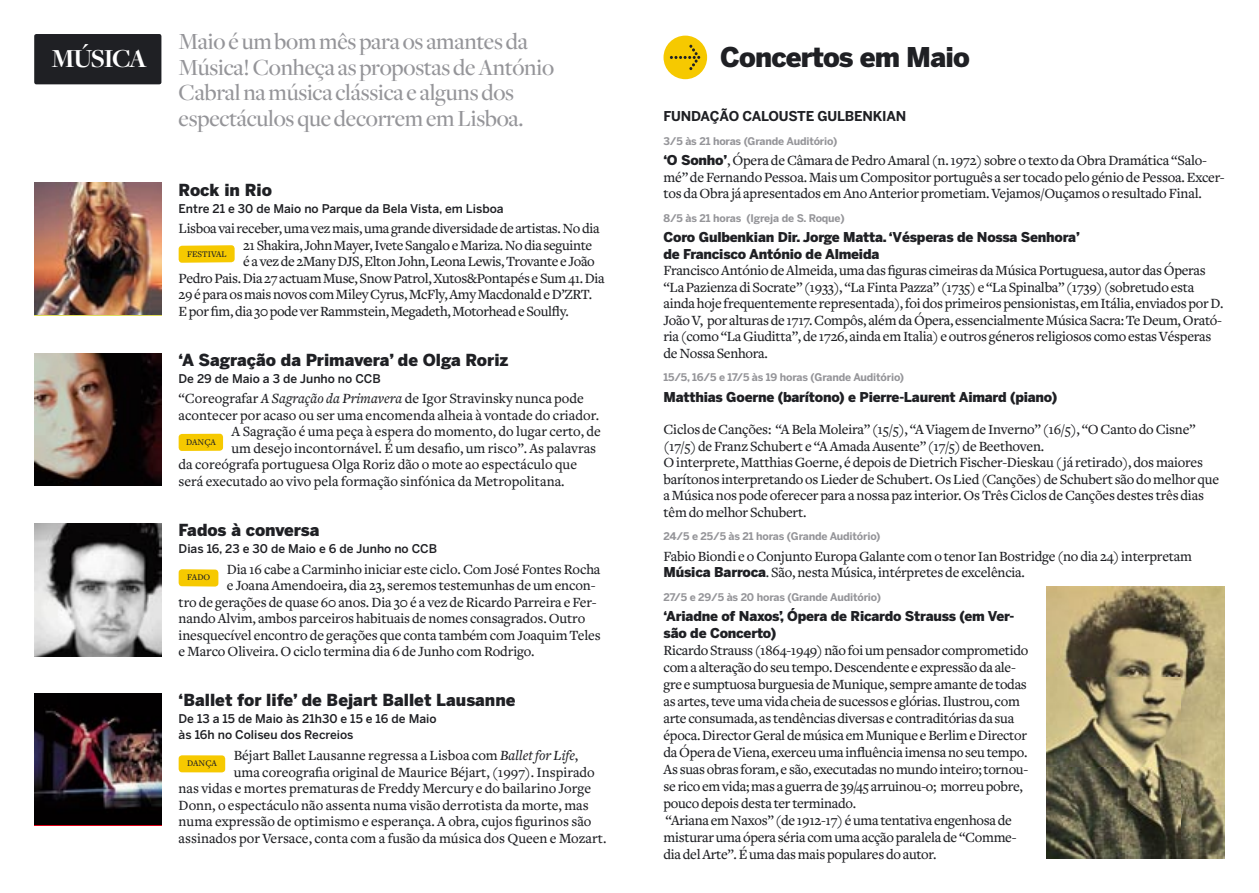
<style>
.page{position:relative;width:1259px;height:893px;background:#fff}
.page>*{position:absolute;margin:0;border:0;box-sizing:border-box;transform-origin:0 0}
.t1{font:900 27px "Benton Sans";letter-spacing:-.03em;color:#1f2024}
.t2{font:700 27px "Freight Disp";letter-spacing:-.05em;color:#fff}
.t3{font:500 24px/25.5px "Freight Disp";letter-spacing:-.01em;color:#959599}
.t4{font:900 16.5px "Benton Sans";color:#1f2024}
.t5{font:500 14.7px/17px "Freight Text";letter-spacing:-.015em;color:#1f2024}
.t6{font:900 13.5px/16.5px "Benton Sans";letter-spacing:-.015em;color:#1f2024}
.t7{font:700 13.5px "Benton Sans";letter-spacing:-.015em;color:#1f2024}
.t8{font:500 12px/16.5px "Benton Sans";color:#1f2024}
.t9{font:700 10.5px "Benton Sans";letter-spacing:-.015em;color:#959599}
.t10{font:500 9px "Freight Text";color:#1f2024}
.s1{font-style:italic}
.s2{font-weight:700}
.s3{font-family:"Benton Sans";font-weight:900;font-size:13.5px}
</style>
<div class="page">
<div style="left:34px;top:34px;width:127px;height:50px;background:#1f2024;border-radius:2px"></div>
<img style="left:34px;top:183px;width:128px;height:132px">
<img style="left:34px;top:353px;width:128px;height:133px">
<img style="left:34px;top:523px;width:128px;height:133px">
<svg style="left:179px;top:245px;width:56px;height:18px"></svg>
<div style="left:663px;top:36px;width:44px;height:43px;background:#f6c900;border-radius:50%"></div>
<svg style="left:670px;top:45px;width:30px;height:25px"></svg>
<img style="left:1046px;top:587px;width:179px;height:271px">
<div style="left:179px;top:434px;width:44px;height:17px;background:#f6c900;border-radius:3px"></div>
<div style="left:179px;top:755px;width:46px;height:17px;background:#f6c900;border-radius:3px"></div>
<div style="left:179px;top:569px;width:39px;height:18px;background:#f6c900;border-radius:4px"></div>
<img style="left:34px;top:693px;width:128px;height:132px">
<h1 class="t2" style="left:52px;top:44px;width:97px">MÚSICA</h1>
<h2 class="t3" style="left:179px;top:29px;width:377px">Maio é um bom mês para os amantes da Música! Conheça as propostas de António Cabral na música clássica e alguns dos espectáculos que decorrem em Lisboa.</h2>
<p class="t4" style="left:179px;top:180px;width:95px">Rock in Rio</p>
<p class="t8" style="left:179px;top:200px;width:326px">Entre 21 e 30 de Maio no Parque da Bela Vista, em Lisboa</p>
<p class="t5" style="left:179px;top:220px;width:422px">Lisboa vai receber, uma vez mais, uma grande diversidade de artistas. No dia</p>
<p class="t5" style="left:243px;top:237px;width:350px">21 Shakira, John Mayer, Ivete Sangalo e Mariza. No dia seguinte</p>
<p class="t5" style="left:243px;top:253px;width:353px">é a vez de 2Many DJS, Elton John, Leona Lewis, Trovante e João</p>
<p class="t5" style="left:179px;top:270px;width:427px">Pedro Pais. Dia 27 actuam Muse, Snow Patrol, Xutos&amp;Pontapés e Sum 41. Dia</p>
<p class="t5" style="left:179px;top:286px;width:415px">29 é para os mais novos com Miley Cyrus, McFly, Amy Macdonald e D’ZRT.</p>
<p class="t5" style="left:179px;top:303px;width:392px">E por fim, dia 30 pode ver Rammstein, Megadeth, Motorhead e Soulfly.</p>
<p class="t10" style="left:187px;top:249px;width:41px">FESTIVAL</p>
<p class="t4" style="left:179px;top:350px;width:331px">‘A Sagração da Primavera’ de Olga Roriz</p>
<p class="t8" style="left:179px;top:370px;width:204px">De 29 de Maio a 3 de Junho no CCB</p>
<p class="t5" style="left:179px;top:391px;width:407px">“Coreografar <span class="s1">A Sagração da Primavera</span> de Igor Stravinsky nunca pode</p>
<p class="t5" style="left:179px;top:407px;width:422px">acontecer por acaso ou ser uma encomenda alheia à vontade do criador.</p>
<p class="t5" style="left:231px;top:424px;width:371px">A Sagração é uma peça à espera do momento, do lugar certo, de</p>
<p class="t5" style="left:231px;top:440px;width:366px">um desejo incontornável. É um desafio, um risco”. As palavras</p>
<p class="t5" style="left:179px;top:457px;width:400px">da coreógrafa portuguesa Olga Roriz dão o mote ao espectáculo que</p>
<p class="t5" style="left:179px;top:473px;width:387px">será executado ao vivo pela formação sinfónica da Metropolitana.</p>
<p class="t4" style="left:179px;top:520px;width:142px">Fados à conversa</p>
<p class="t8" style="left:179px;top:540px;width:260px">Dias 16, 23 e 30 de Maio e 6 de Junho no CCB</p>
<p class="t5" style="left:227px;top:561px;width:375px">Dia 16 cabe a Carminho iniciar este ciclo. Com José Fontes Rocha</p>
<p class="t5" style="left:227px;top:577px;width:370px">e Joana Amendoeira<span class="s2">,</span> dia 23, seremos testemunhas de um encon-</p>
<p class="t5" style="left:179px;top:594px;width:419px">tro de gerações de quase 60 anos. Dia 30 é a vez de Ricardo Parreira e Fer-</p>
<p class="t5" style="left:179px;top:610px;width:408px">nando Alvim, ambos parceiros habituais de nomes consagrados. Outro</p>
<p class="t5" style="left:179px;top:627px;width:424px">inesquecível encontro de gerações que conta também com Joaquim Teles</p>
<p class="t5" style="left:179px;top:643px;width:357px">e Marco Oliveira. O ciclo termina dia 6 de Junho com Rodrigo.</p>
<p class="t10" style="left:186px;top:437px;width:31px">DANÇA</p>
<p class="t10" style="left:187px;top:572px;width:25px">FADO</p>
<p class="t4" style="left:179px;top:690px;width:338px">‘Ballet for life’ de Bejart Ballet Lausanne</p>
<p class="t8" style="left:179px;top:710px;width:259px">De 13 a 15 de Maio às 21h30 e 15 e 16 de Maio às 16h no Coliseu dos Recreios</p>
<p class="t5" style="left:234px;top:747px;width:346px">Béjart Ballet Lausanne regressa a Lisboa com <span class="s1">Ballet for Life</span>,</p>
<p class="t5" style="left:234px;top:764px;width:362px">uma coreografia original de Maurice Béjart, (1997). Inspirado</p>
<p class="t5" style="left:179px;top:780px;width:414px">nas vidas e mortes prematuras de Freddy Mercury e do bailarino Jorge</p>
<p class="t5" style="left:179px;top:797px;width:411px">Donn, o espectáculo não assenta numa visão derrotista da morte, mas</p>
<p class="t5" style="left:179px;top:813px;width:414px">numa expressão de optimismo e esperança. A obra, cujos figurinos são</p>
<p class="t5" style="left:179px;top:830px;width:429px">assinados por Versace, conta com a fusão da música dos Queen e Mozart.</p>
<p class="t10" style="left:187px;top:759px;width:31px">DANÇA</p>
<h1 class="t1" style="left:720px;top:41px;width:251px">Concertos em Maio</h1>
<p class="t7" style="left:663px;top:108px;width:244px">FUNDAÇÃO CALOUSTE GULBENKIAN</p>
<p class="t9" style="left:663px;top:134px;width:175px">3/5 às 21 horas (Grande Auditório)</p>
<p class="t5" style="left:663px;top:153px;width:563px;line-height:16.5px"><span class="s3">‘O Sonho’</span>, Ópera de Câmara de Pedro Amaral (n. 1972) sobre o texto da Obra Dramática “Salo&shy;mé” de Fernando Pessoa. Mais um Compositor português a ser tocado pelo génio de Pessoa. Excer&shy;tos da Obra já apresentados em Ano Anterior prometiam. Vejamos/Ouçamos o resultado Final.</p>
<p class="t9" style="left:663px;top:211px;width:182px">8/5 às 21 horas (Igreja de S. Roque)</p>
<p class="t6" style="left:663px;top:229px;width:418px">Coro Gulbenkian Dir. Jorge Matta. ‘Vésperas de Nossa Senhora’ de Francisco António de Almeida</p>
<p class="t5" style="left:663px;top:263px;width:561px;line-height:16.5px">Francisco António de Almeida, uma das figuras cimeiras da Música Portuguesa, autor das Óperas “La Pazienza di Socrate” (1933), “La Finta Pazza” (1735) e “La Spinalba” (1739) (sobretudo esta ainda hoje frequentemente representada), foi dos primeiros pensionistas, em Itália, enviados por D.<br>João V, por alturas de 1717. Compôs, além da Ópera, essencialmente Música Sacra: Te Deum, Orató&shy;ria (como “La Giuditta”, de 1726, ainda em Italia) e outros géneros religiosos como estas Vésperas de Nossa Senhora.</p>
<p class="t9" style="left:663px;top:371px;width:242px">15/5, 16/5 e 17/5 às 19 horas (Grande Auditório)</p>
<p class="t6" style="left:663px;top:388px;width:395px">Matthias Goerne (barítono) e Pierre-Laurent Aimard (piano)</p>
<p class="t5" style="left:663px;top:421px;width:557px">Ciclos de Canções: “A Bela Moleira” (15/5), “A Viagem de Inverno” (16/5), “O Canto do Cisne” (17/5) de Franz Schubert e “A Amada Ausente” (17/5) de Beethoven.<br>O interprete, Matthias Goerne, é depois de Dietrich Fischer-Dieskau ( já retirado), dos maiores barítonos interpretando os Lieder de Schubert. Os Lied (Canções) de Schubert são do melhor que a Música nos pode oferecer para a nossa paz interior. Os Três Ciclos de Canções destes três dias têm do melhor Schubert.</p>
<p class="t9" style="left:663px;top:530px;width:218px">24/5 e 25/5 às 21 horas (Grande Auditório)</p>
<p class="t5" style="left:663px;top:548px;width:530px;line-height:16.5px">Fabio Biondi e o Conjunto Europa Galante com o tenor Ian Bostridge (no dia 24) interpretam<br><span class="s3">Música Barroca</span>. São, nesta Música, intérpretes de excelência.</p>
<p class="t9" style="left:663px;top:590px;width:219px">27/5 e 29/5 às 20 horas (Grande Auditório)</p>
<p class="t6" style="left:663px;top:608px;width:352px">‘Ariadne of Naxos’, Ópera de Ricardo Strauss (em Ver&shy;são de Concerto)</p>
<p class="t5" style="left:663px;top:642px;width:366px">Ricardo Strauss (1864-1949) não foi um pensador comprometido com a alteração do seu tempo. Descendente e expressão da ale&shy;gre e sumptuosa burguesia de Munique, sempre amante de todas as artes, teve uma vida cheia de sucessos e glórias. Ilustrou, com arte consumada, as tendências diversas e contraditórias da sua época. Director Geral de música em Munique e Berlim e Director da Ópera de Viena, exerceu uma influência imensa no seu tempo.<br>As suas obras foram, e são, executadas no mundo inteiro; tornou&shy;se rico em vida; mas a guerra de 39/45 arruinou-o; morreu pobre, pouco depois desta ter terminado.<br>“Ariana em Naxos” (de 1912-17) é uma tentativa engenhosa de misturar uma ópera séria com uma acção paralela de “Comme&shy;dia del Arte”. É uma das mais populares do autor.</p>
</div>
